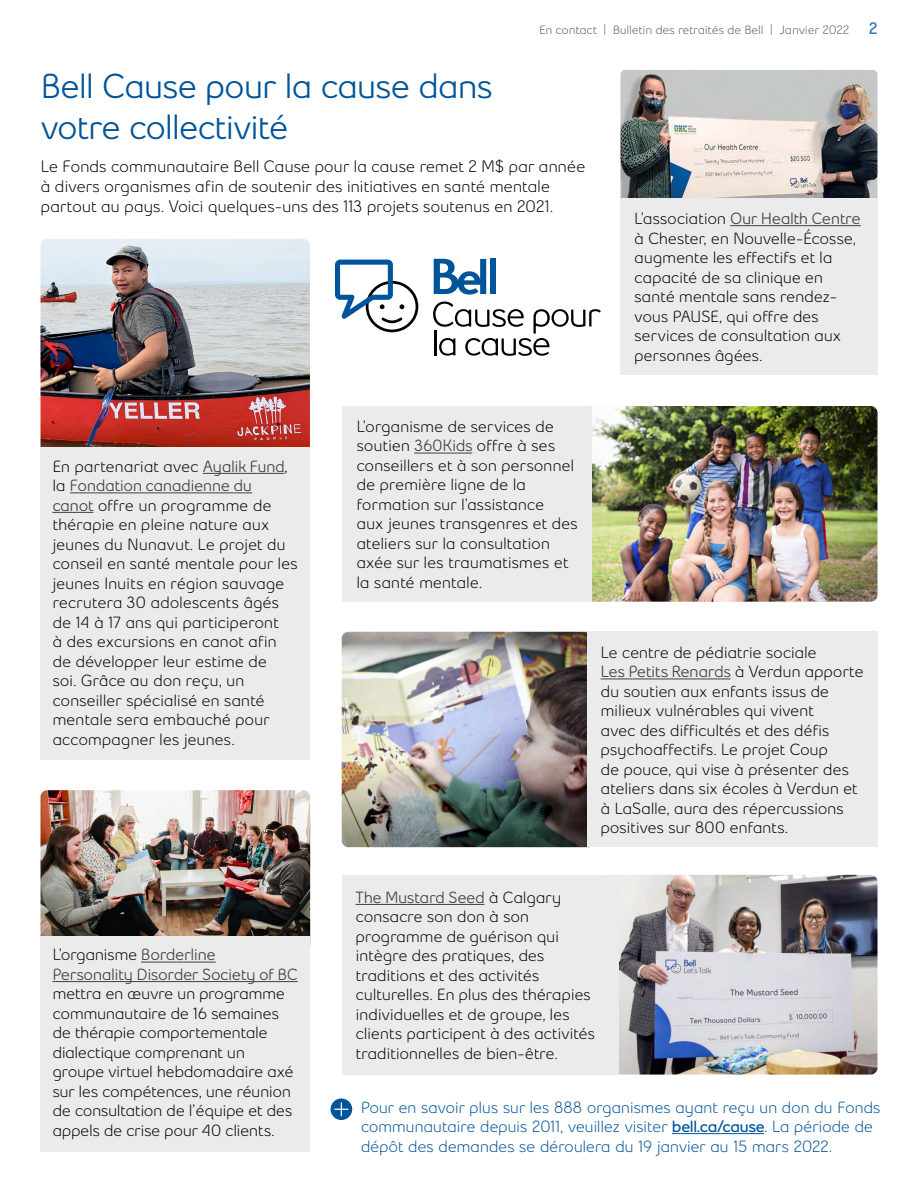
<style>
.page{position:relative;width:918px;height:1188px;background:#fff}
.page>*{position:absolute;margin:0;border:0;box-sizing:border-box;transform-origin:0 0}
.t1{font:600 34.5px/41.4px "Bell Slim";letter-spacing:-.04em;color:#00549a}
.t2{font:500 16.5px/19.8px "Bell Slim";letter-spacing:-.025em;color:#000}
.t3{font:500 16.2px/19.5px "Bell Slim";letter-spacing:-.02em;color:#000}
.t4{font:500 16.2px/19.5px "Bell Slim";letter-spacing:-.03em;color:#00549a}
.t5{font:600 16.2px/19.5px "Bell Slim";letter-spacing:-.03em;color:#414042}
.t6{font:500 12px "Bell Slim";letter-spacing:-.02em;color:#58595b}
.s1{font-weight:800;font-size:16.5px;color:#3376ae}
.s2{font-weight:600;color:#414042}
.s3{font-weight:500;color:#000}
.s4{font-weight:800}
</style>
<div class="page">
<hr style="left:672px;top:1133px;width:92px;height:1px;background:#00549a">
<div style="left:331px;top:1099px;width:21px;height:20px;background:#00549a;border-radius:50%"></div>
<div style="left:331px;top:1099px;width:21px;height:21px;border:1px solid #00549a;border-radius:50%"></div>
<svg style="left:334px;top:1102px;width:14px;height:14px"></svg>
<img style="left:40px;top:239px;width:270px;height:209px">
<div style="left:40px;top:448px;width:270px;height:312px;background:#ebebec"></div>
<hr style="left:203px;top:473px;width:82px;height:1px;background:#414042">
<hr style="left:70px;top:492px;width:182px;height:1px;background:#414042">
<hr style="left:52px;top:512px;width:41px;height:1px;background:#414042">
<img style="left:40px;top:790px;width:270px;height:146px">
<div style="left:40px;top:936px;width:270px;height:216px;background:#ebebec"></div>
<hr style="left:141px;top:962px;width:75px;height:1px;background:#414042">
<hr style="left:52px;top:981px;width:246px;height:1px;background:#414042">
<img style="left:592px;top:406px;width:286px;height:196px">
<div style="left:343px;top:406px;width:249px;height:196px;background:#ebebec"></div>
<hr style="left:414px;top:453px;width:58px;height:1px;background:#414042">
<img style="left:342px;top:632px;width:245px;height:215px">
<div style="left:587px;top:632px;width:291px;height:215px;background:#ebebec"></div>
<hr style="left:601px;top:679px;width:130px;height:1px;background:#414042">
<img style="left:618px;top:875px;width:260px;height:200px">
<div style="left:342px;top:875px;width:276px;height:200px;background:#ebebec"></div>
<hr style="left:356px;top:904px;width:128px;height:1px;background:#414042">
<img style="left:620px;top:70px;width:257px;height:128px">
<div style="left:620px;top:198px;width:258px;height:176px;background:#ebebec"></div>
<hr style="left:730px;top:225px;width:131px;height:1px;background:#414042">
<svg style="left:434px;top:259px;width:52px;height:36px"></svg>
<div style="left:490px;top:259px;width:6px;height:35px;background:#00549a"></div>
<svg style="left:335px;top:260px;width:83px;height:72px"></svg>
<svg style="left:433px;top:302px;width:168px;height:54px"></svg>
<p class="t6" style="left:539px;top:23px;width:340px">En contact | Bulletin des retraités de Bell | Janvier 2022 <span class="s1">2</span></p>
<h1 class="t1" style="left:40px;top:65px;width:454px">Bell Cause pour la cause dans votre collectivité</h1>
<p class="t2" style="left:40px;top:157px;width:547px">Le Fonds communautaire Bell Cause pour la cause remet 2 M$ par année à divers organismes afin de soutenir des initiatives en santé mentale partout au pays. Voici quelques-uns des 113 projets soutenus en 2021.</p>
<p class="t3" style="left:634px;top:209px;width:228px">L’association <span class="s2">Our Health Centre </span>à Chester, en Nouvelle- Écosse, augmente les effectifs et la capacité de sa clinique en santé mentale sans rendez&shy;vous PAUSE, qui offre des services de consultation aux personnes âgées.</p>
<p class="t3" style="left:52px;top:456px;width:247px">En partenariat avec <span class="s2">Ayalik Fund</span>, la <span class="s2">Fondation canadienne du<br>canot</span> offre un programme de thérapie en pleine nature aux jeunes du Nunavut. Le projet du conseil en santé mentale pour les jeunes Inuits en région sauvage recrutera 30 adolescents âgés de 14 à 17 ans qui participeront<br>à des excursions en canot afin de développer leur estime de<br>soi. Grâce au don reçu, un conseiller spécialisé en santé mentale sera embauché pour accompagner les jeunes.</p>
<p class="t3" style="left:356px;top:417px;width:223px">L’organisme de services de soutien <span class="s2">360Kids</span> offre à ses conseillers et à son personnel de première ligne de la formation sur l’assistance<br>aux jeunes transgenres et des ateliers sur la consultation axée sur les traumatismes et la santé mentale.</p>
<p class="t3" style="left:601px;top:642px;width:265px">Le centre de pédiatrie sociale<br><span class="s2">Les Petits Renards</span> à Verdun apporte du soutien aux enfants issus de milieux vulnérables qui vivent<br>avec des difficultés et des défis psychoaffectifs. Le projet Coup<br>de pouce, qui vise à présenter des ateliers dans six écoles à Verdun et à LaSalle, aura des répercussions positives sur 800 enfants.</p>
<p class="t5" style="left:52px;top:945px;width:247px"><span class="s3">L’organisme</span> Borderline<br>Personality Disorder Society of BC</p>
<p class="t3" style="left:52px;top:984px;width:243px">mettra en œuvre un programme communautaire de 16 semaines de thérapie comportementale dialectique comprenant un groupe virtuel hebdomadaire axé sur les compétences, une réunion de consultation de l’équipe et des appels de crise pour 40 clients.</p>
<p class="t3" style="left:356px;top:887px;width:241px"><span class="s2">The Mustard Seed</span> à Calgary consacre son don à son programme de guérison qui intègre des pratiques, des traditions et des activités culturelles. En plus des thérapies individuelles et de groupe, les clients participent à des activités traditionnelles de bien-être.</p>
<p class="t4" style="left:361px;top:1097px;width:521px">Pour en savoir plus sur les 888 organismes ayant reçu un don du Fonds communautaire depuis 2011, veuillez visiter <span class="s4">bell.ca/cause</span>. La période de dépôt des demandes se déroulera du 19 janvier au 15 mars 2022.</p>
</div>
